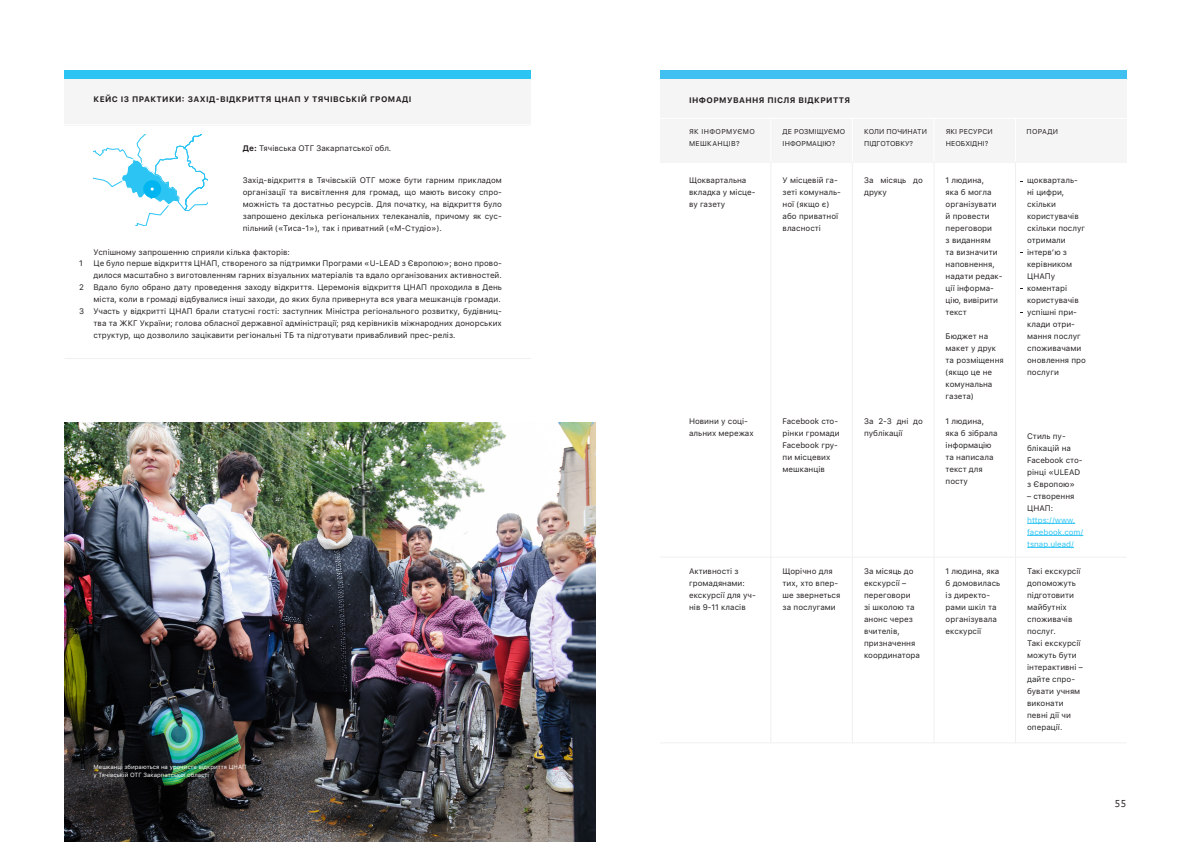
<style>
.page{position:relative;width:1191px;height:842px;background:#fff}
.page>*{position:absolute;margin:0;border:0;box-sizing:border-box;transform-origin:0 0}
.t1{font:10px "PT Mono";color:#231f20}
.t2{font:8px/12px "SFUI Text";color:#231f20}
.t3{font:700 8px "SFUI Text";letter-spacing:.05em;color:#231f20}
.t4{font:8px/12px "SFUI Text";color:#2bc4f3}
.t5{font:7px "SFUI Text";letter-spacing:.01em;color:#231f20}
.t6{font:7px "SFUI Text";letter-spacing:.05em;color:#231f20}
.t7{font:6px "SFUI Text";color:#fff}
.s1{font-weight:700}
</style>
<div class="page">
<hr style="left:65px;top:358px;width:466px;height:1px;background:#eff0f0">
<div style="left:65px;top:71px;width:466px;height:8px;background:#2bc4f3"></div>
<div style="left:65px;top:79px;width:466px;height:46px;background:#f5f5f5"></div>
<hr style="left:56px;top:124px;width:480px;height:1px;background:#fff">
<svg style="left:94px;top:135px;width:113px;height:90px"></svg>
<img style="left:65px;top:423px;width:530px;height:419px">
<div style="left:660px;top:71px;width:466px;height:8px;background:#40c0f0"></div>
<div style="left:660px;top:79px;width:466px;height:83px;background:#f5f5f5"></div>
<hr style="left:852px;top:118px;width:1px;height:44px;background:#fff">
<hr style="left:770px;top:118px;width:1px;height:44px;background:#fff">
<hr style="left:933px;top:118px;width:1px;height:44px;background:#fff">
<hr style="left:1015px;top:118px;width:1px;height:44px;background:#fff">
<hr style="left:933px;top:162px;width:1px;height:581px;background:#eff0f0">
<hr style="left:1015px;top:162px;width:1px;height:581px;background:#eff0f0">
<hr style="left:770px;top:162px;width:1px;height:581px;background:#eff0f0">
<hr style="left:852px;top:162px;width:1px;height:581px;background:#eff0f0">
<hr style="left:651px;top:118px;width:480px;height:1px;background:#fff">
<hr style="left:660px;top:557px;width:466px;height:1px;background:#eff0f0">
<hr style="left:660px;top:742px;width:466px;height:1px;background:#eff0f0">
<hr style="left:1027px;top:523px;width:48px;height:1px;background:#2bc4f3">
<hr style="left:1027px;top:535px;width:56px;height:1px;background:#2bc4f3">
<hr style="left:1027px;top:547px;width:47px;height:1px;background:#2bc4f3">
<p class="t3" style="left:94px;top:94px;width:319px">КЕЙС ІЗ ПРАКТИКИ: ЗАХІД-ВІДКРИТТЯ ЦНАП У ТЯЧІВСЬКІЙ ГРОМАДІ</p>
<p class="t2" style="left:79px;top:258px;width:5px">1</p>
<p class="t2" style="left:79px;top:282px;width:6px">2</p>
<p class="t2" style="left:79px;top:306px;width:7px">3</p>
<p class="t2" style="left:243px;top:142px;width:150px"><span class="s1">Де:</span> Тячівська ОТГ Закарпатської обл.</p>
<p class="t2" style="left:243px;top:175px;width:260px;text-align:justify">Захід-відкриття в Тячівській ОТГ може бути гарним прикладом організації та висвітлення для громад, що мають високу спро&shy;можність та достатньо ресурсів. Для початку, на відкриття було запрошено декілька регіональних телеканалів, причому як сус&shy;пільний («Тиса-1»), так і приватний («M-Студіо»).</p>
<p class="t2" style="left:94px;top:246px;width:198px">Успішному запрошенню сприяли кілька факторів:</p>
<p class="t2" style="left:94px;top:258px;width:410px">Це було перше відкриття ЦНАП, створеного за підтримки Програми «U-LEAD з Європою»; воно прово&shy;дилося масштабно з виготовленням гарних візуальних матеріалів та вдало організованих активностей.</p>
<p class="t2" style="left:94px;top:282px;width:410px">Вдало було обрано дату проведення заходу відкриття. Церемонія відкриття ЦНАП проходила в День міста, коли в громаді відбувалися інші заходи, до яких була привернута вся увага мешканців громади.</p>
<p class="t2" style="left:94px;top:306px;width:410px;text-align:justify">Участь у відкритті ЦНАП брали статусні гості: заступник Міністра регіонального розвитку, будівниц&shy;тва та ЖКГ України; голова обласної державної адміністрації; ряд керівників міжнародних донорських структур, що дозволило зацікавити регіональні ТБ та підготувати привабливий прес-реліз.</p>
<p class="t7" style="left:94px;top:763px;width:154px">Мешканці збираються на урочисте відкриття ЦНАП</p>
<p class="t7" style="left:94px;top:770px;width:117px">у Тячівській ОТГ Закарпатської області</p>
<p class="t3" style="left:689px;top:94px;width:162px">ІНФОРМУВАННЯ ПІСЛЯ ВІДКРИТТЯ</p>
<p class="t6" style="left:689px;top:127px;width:67px">ЯК ІНФОРМУЄМО</p>
<p class="t6" style="left:689px;top:139px;width:52px">МЕШКАНЦІВ?</p>
<p class="t5" style="left:782px;top:127px;width:64px">ДЕ РОЗМІЩУЄМО</p>
<p class="t5" style="left:782px;top:139px;width:54px">ІНФОРМАЦІЮ?</p>
<p class="t5" style="left:864px;top:127px;width:64px">КОЛИ ПОЧИНАТИ</p>
<p class="t5" style="left:864px;top:139px;width:51px">ПІДГОТОВКУ?</p>
<p class="t5" style="left:945px;top:127px;width:49px">ЯКІ РЕСУРСИ</p>
<p class="t5" style="left:945px;top:139px;width:44px">НЕОБХІДНІ?</p>
<p class="t2" style="left:689px;top:174px;width:68px">Щоквартальна вкладка у місце&shy;ву газету</p>
<p class="t2" style="left:782px;top:174px;width:60px">У місцевій га&shy;зеті комуналь&shy;ної (якщо є) або приватної власності</p>
<p class="t2" style="left:864px;top:174px;width:60px">За місяць до друку</p>
<p class="t2" style="left:945px;top:174px;width:59px">1 людина,<br>яка б могла організувати й провести переговори<br>з виданням<br>та визначити наповнення, надати редак&shy;ції інформа&shy;цію, вивірити текст</p>
<p class="t2" style="left:945px;top:330px;width:60px">Бюджет на макет у друк та розміщення (якщо це не комунальна газета)</p>
<p class="t2" style="left:689px;top:416px;width:66px">Новини у соці&shy;альних мережах</p>
<p class="t2" style="left:782px;top:416px;width:59px">Facebook сто&shy;рінки громади</p>
<p class="t2" style="left:782px;top:440px;width:57px">Facebook гру&shy;пи місцевих мешканців</p>
<p class="t2" style="left:864px;top:416px;width:60px">За 2-3 дні до публікації</p>
<p class="t2" style="left:945px;top:416px;width:54px">1 людина, яка б зібрала інформацію та написала текст для посту</p>
<p class="t5" style="left:1026px;top:127px;width:33px">ПОРАДИ</p>
<p class="t2" style="left:1027px;top:174px;width:52px">щокварталь&shy;ні цифри, скільки</p>
<p class="t2" style="left:1027px;top:210px;width:60px">користувачів скільки послуг отримали</p>
<p class="t2" style="left:1027px;top:246px;width:46px">інтерв’ю з керівником<br>ЦНАПу</p>
<p class="t2" style="left:1027px;top:282px;width:53px">коментарі користувачів</p>
<p class="t2" style="left:1027px;top:306px;width:56px">успішні при&shy;клади отри&shy;мання послуг споживачами</p>
<p class="t2" style="left:1027px;top:354px;width:60px">оновлення про</p>
<p class="t2" style="left:1027px;top:366px;width:33px">послуги</p>
<p class="t2" style="left:1027px;top:430px;width:57px">Стиль пу&shy;блікацій на<br>Facebook сто&shy;рінці «ULEAD з Європою»</p>
<p class="t2" style="left:1027px;top:490px;width:49px">– створення<br>ЦНАП:</p>
<p class="t4" style="left:1027px;top:514px;width:58px">https://www. facebook.com/ tsnap.ulead/</p>
<p class="t2" style="left:689px;top:565px;width:57px">Активності з громадянами:</p>
<p class="t2" style="left:689px;top:589px;width:68px">екскурсії для уч&shy;нів 9-11 класів</p>
<p class="t2" style="left:782px;top:565px;width:59px">Щорічно для тих, хто впер&shy;ше звернеться за послугами</p>
<p class="t2" style="left:864px;top:565px;width:57px">За місяць до екскурсії – переговори<br>зі школою та анонс через вчителів, призначення координатора</p>
<p class="t2" style="left:945px;top:565px;width:56px">1 людина, яка б домовилась із директо&shy;рами шкіл та організувала екскурсії</p>
<p class="t2" style="left:1027px;top:565px;width:55px">Такі екскурсії допоможуть підготовити майбутніх споживачів послуг.</p>
<p class="t2" style="left:1027px;top:637px;width:57px">Такі екскурсії можуть бути інтерактивні –</p>
<p class="t2" style="left:1027px;top:673px;width:55px">дайте спро&shy;бувати учням виконати певні дії чи операції.</p>
<p class="t1" style="left:1114px;top:798px;width:13px">55</p>
</div>
